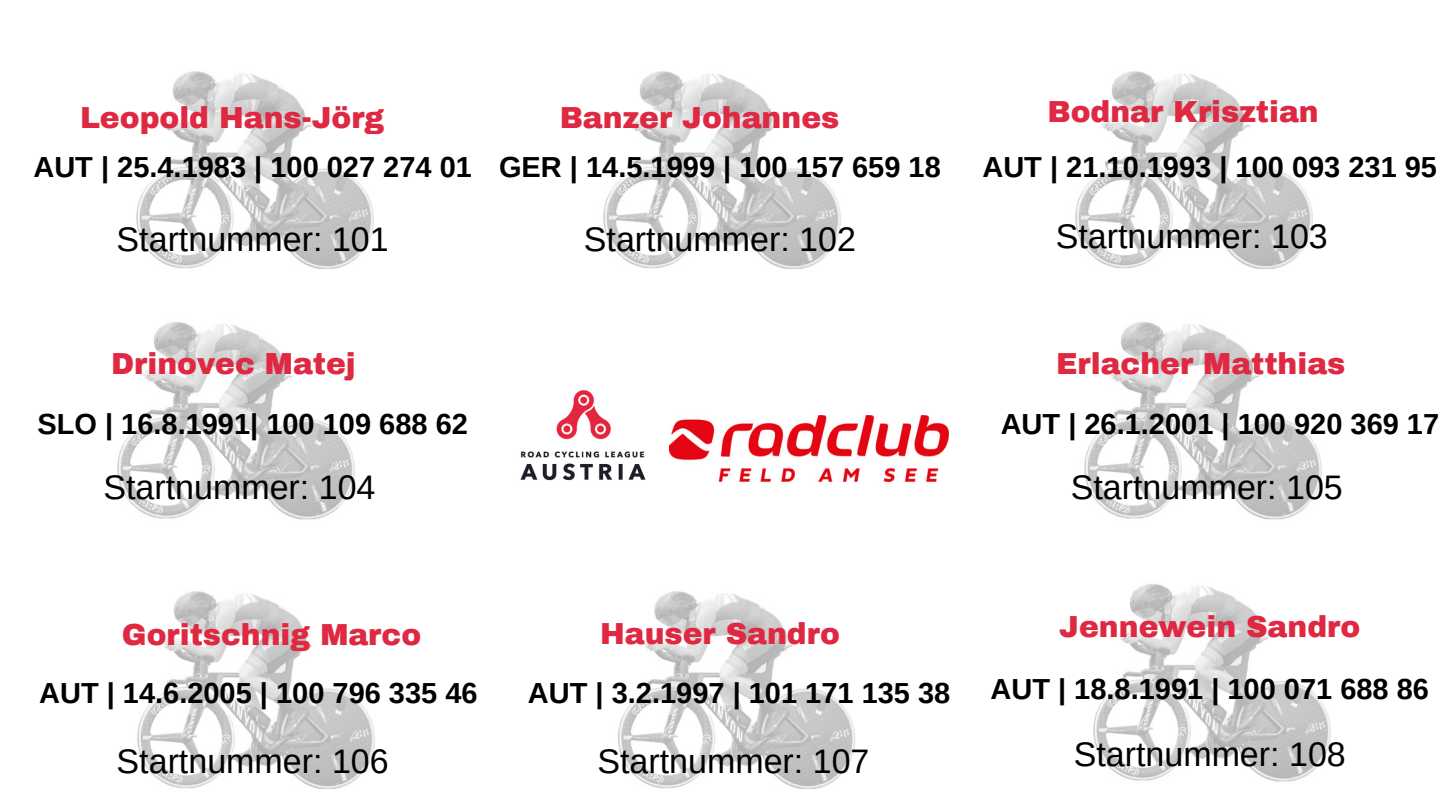
<style>
.page{position:relative;width:1440px;height:810px;background:#fff}
.page>*{position:absolute;margin:0;border:0;box-sizing:border-box;transform-origin:0 0}
.t1{font:34px "Arimo";color:#000}
.t2{font:900 29.8px "Archivo";color:#df2841}
.t3{font:700 29px "Arimo";color:#000}
</style>
<div class="page">
<img style="left:1075px;top:71px;width:238px;height:198px">
<img style="left:1084px;top:322px;width:238px;height:198px">
<img style="left:136px;top:71px;width:238px;height:198px">
<img style="left:618px;top:591px;width:238px;height:198px">
<img style="left:1093px;top:584px;width:238px;height:198px">
<img style="left:137px;top:591px;width:238px;height:198px">
<img style="left:603px;top:71px;width:238px;height:198px">
<img style="left:117px;top:322px;width:238px;height:198px">
<img style="left:520px;top:390px;width:126px;height:91px">
<img style="left:669px;top:416px;width:279px;height:66px">
<h2 class="t2" style="left:80px;top:102px;width:306px">Leopold Hans-Jörg</h2>
<h1 class="t3" style="left:33px;top:150px;width:440px">AUT | 25.4.1983 | 100 027 274 01</h1>
<p class="t1" style="left:117px;top:220px;width:274px">Startnummer: 101</p>
<p class="t2" style="left:560px;top:102px;width:281px">Banzer Johannes</p>
<p class="t3" style="left:499px;top:150px;width:443px">GER | 14.5.1999 | 100 157 659 18</p>
<h2 class="t1" style="left:584px;top:220px;width:274px">Startnummer: 102</h2>
<h1 class="t2" style="left:111px;top:348px;width:246px">Drinovec Matej</h1>
<p class="t3" style="left:37px;top:407px;width:432px">SLO | 16.8.1991| 100 109 688 62</p>
<p class="t1" style="left:103px;top:468px;width:274px">Startnummer: 104</p>
<p class="t2" style="left:1048px;top:95px;width:273px">Bodnar Krisztian</p>
<p class="t3" style="left:982px;top:151px;width:456px">AUT | 21.10.1993 | 100 093 231 95</p>
<h2 class="t1" style="left:1056px;top:218px;width:274px">Startnummer: 103</h2>
<h1 class="t2" style="left:1056px;top:348px;width:291px">Erlacher Matthias</h1>
<p class="t3" style="left:1001px;top:407px;width:440px">AUT | 26.1.2001 | 100 920 369 17</p>
<p class="t1" style="left:1071px;top:468px;width:274px">Startnummer: 105</p>
<h1 class="t2" style="left:122px;top:618px;width:301px">Goritschnig Marco</h1>
<p class="t3" style="left:39px;top:677px;width:440px">AUT | 14.6.2005 | 100 796 335 46</p>
<p class="t1" style="left:117px;top:742px;width:274px">Startnummer: 106</p>
<p class="t2" style="left:600px;top:618px;width:241px">Hauser Sandro</p>
<h2 class="t3" style="left:528px;top:677px;width:424px">AUT | 3.2.1997 | 101 171 135 38</h2>
<h1 class="t1" style="left:597px;top:742px;width:274px">Startnummer: 107</h1>
<p class="t2" style="left:1059px;top:611px;width:303px">Jennewein Sandro</p>
<p class="t3" style="left:991px;top:673px;width:440px">AUT | 18.8.1991 | 100 071 688 86</p>
<h2 class="t1" style="left:1074px;top:735px;width:274px">Startnummer: 108</h2>
</div>
